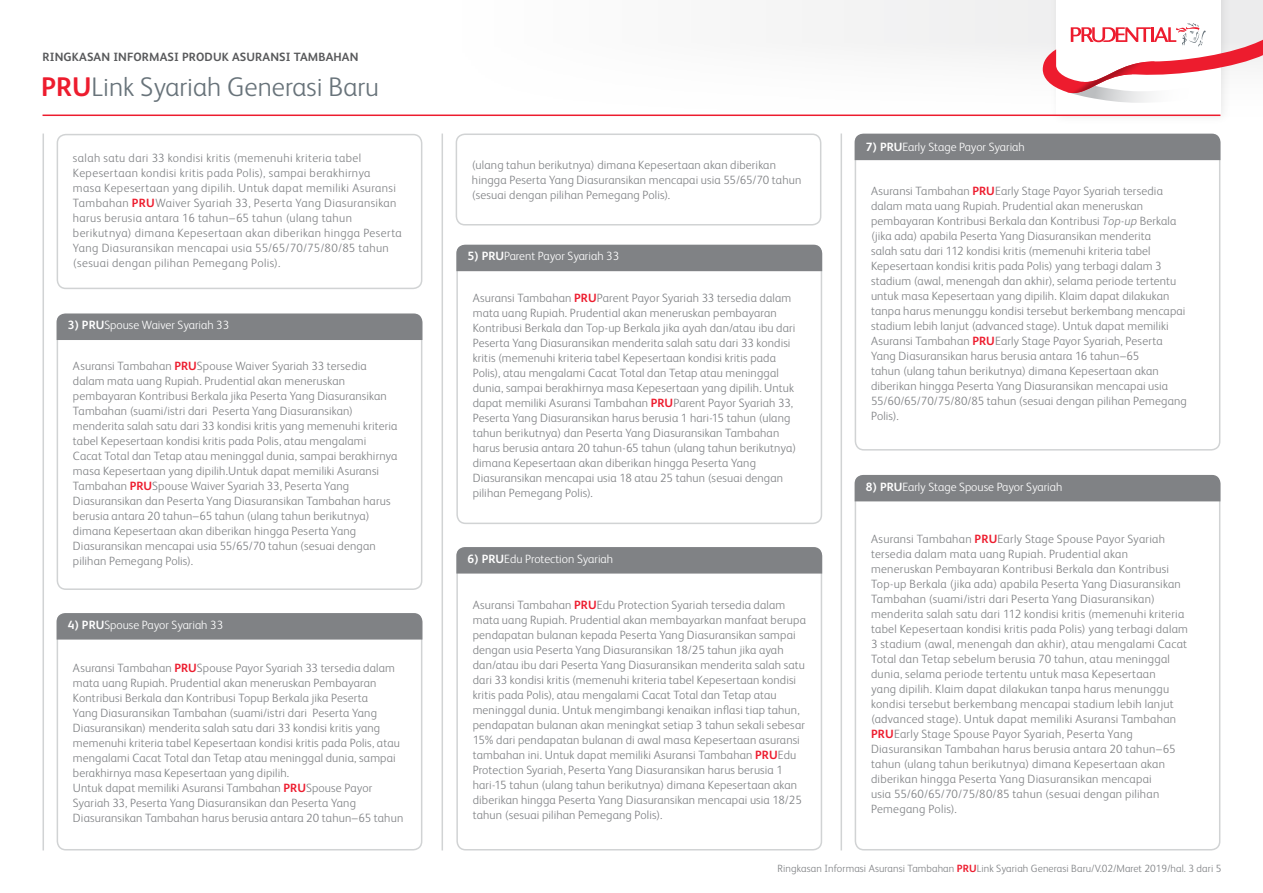
<style>
.page{position:relative;width:1263px;height:893px;background:#fff}
.page>*{position:absolute;margin:0;border:0;box-sizing:border-box;transform-origin:0 0}
.t1{font:300 27px "FS Albert Pro";color:#68737a}
.t2{font:300 12px/15px "FS Albert Pro";letter-spacing:.015em;color:#808285}
.t3{font:300 12px/15px "FS Albert Pro";letter-spacing:.035em;color:#808285}
.t4{font:300 12px "FS Albert Pro";color:#fff}
.t5{font:700 12px "FS Albert Pro";letter-spacing:.01em;color:#58595b}
.t6{font:300 10.5px "FS Albert Pro";letter-spacing:.01em;color:#808285}
.s1{font-weight:700;color:#ed1c2e}
.s2{font-weight:700}
.s3{font-style:italic}
</style>
<div class="page">
<hr style="left:441px;top:134px;width:2px;height:716px;background:#d1d3d4">
<hr style="left:43px;top:134px;width:1px;height:716px;background:#d1d3d4">
<hr style="left:840px;top:134px;width:2px;height:716px;background:#d1d3d4">
<div style="left:1049px;top:0;width:182px;height:126px;background:#000;opacity:.08"></div>
<div style="left:1056px;top:0;width:164px;height:115px;background:#fff"></div>
<svg style="left:1043px;top:23px;width:220px;height:80px"></svg>
<hr style="left:43px;top:115px;width:1177px;height:1px;background:#ed1c2e">
<div style="left:57px;top:314px;width:365px;height:276px;border:2px solid #d1d3d4;border-radius:9px"></div>
<div style="left:57px;top:314px;width:365px;height:26px;background:#808285"></div>
<div style="left:57px;top:134px;width:365px;height:155px;border:2px solid #d1d3d4;border-radius:9px"></div>
<div style="left:456px;top:245px;width:366px;height:279px;border:2px solid #d1d3d4;border-radius:9px"></div>
<div style="left:456px;top:245px;width:366px;height:26px;background:#808285"></div>
<div style="left:855px;top:134px;width:365px;height:317px;border:2px solid #d1d3d4;border-radius:9px"></div>
<div style="left:855px;top:134px;width:365px;height:26px;background:#808285"></div>
<div style="left:456px;top:547px;width:366px;height:303px;border:2px solid #d1d3d4;border-radius:9px"></div>
<div style="left:456px;top:547px;width:366px;height:27px;background:#808285"></div>
<div style="left:855px;top:475px;width:365px;height:375px;border:2px solid #d1d3d4;border-radius:9px"></div>
<div style="left:855px;top:475px;width:365px;height:26px;background:#808285"></div>
<div style="left:57px;top:613px;width:365px;height:237px;border:2px solid #d1d3d4;border-radius:9px"></div>
<div style="left:57px;top:613px;width:365px;height:27px;background:#808285"></div>
<div style="left:456px;top:134px;width:365px;height:91px;border:2px solid #d1d3d4;border-radius:9px"></div>
<p class="t5" style="left:43px;top:48px;width:317px">RINGKASAN INFORMASI PRODUK ASURANSI TAMBAHAN</p>
<h1 class="t1" style="left:41px;top:68px;width:339px"><span class="s1">PRU</span>Link Syariah Generasi Baru</h1>
<p class="t3" style="left:73px;top:150px;width:330px">salah satu dari 33 kondisi kritis (memenuhi kriteria tabel Kepesertaan kondisi kritis pada Polis), sampai berakhirnya<br>masa Kepesertaan yang dipilih. Untuk dapat memiliki Asuransi Tambahan <span class="s1">PRU</span>Waiver Syariah 33, Peserta Yang Diasuransikan harus berusia antara 16 tahun–65 tahun (ulang tahun berikutnya) dimana Kepesertaan akan diberikan hingga Peserta Yang Diasuransikan mencapai usia 55/65/70/75/80/85 tahun (sesuai dengan pilihan Pemegang Polis).</p>
<p class="t4" style="left:68px;top:317px;width:163px"><span class="s2">3) PRU</span>Spouse Waiver Syariah 33</p>
<p class="t2" style="left:73px;top:357px;width:326px">Asuransi Tambahan <span class="s1">PRU</span>Spouse Waiver Syariah 33 tersedia dalam mata uang Rupiah. Prudential akan meneruskan pembayaran Kontribusi Berkala jika Peserta Yang Diasuransikan Tambahan (suami/istri dari Peserta Yang Diasuransikan) menderita salah satu dari 33 kondisi kritis yang memenuhi kriteria tabel Kepesertaan kondisi kritis pada Polis, atau mengalami Cacat Total dan Tetap atau meninggal dunia, sampai berakhirnya masa Kepesertaan yang dipilih.Untuk dapat memiliki Asuransi Tambahan <span class="s1">PRU</span>Spouse Waiver Syariah 33, Peserta Yang Diasuransikan dan Peserta Yang Diasuransikan Tambahan harus berusia antara 20 tahun–65 tahun (ulang tahun berikutnya) dimana Kepesertaan akan diberikan hingga Peserta Yang Diasuransikan mencapai usia 55/65/70 tahun (sesuai dengan pilihan Pemegang Polis).</p>
<p class="t4" style="left:68px;top:616px;width:157px"><span class="s2">4) PRU</span>Spouse Payor Syariah 33</p>
<p class="t2" style="left:73px;top:660px;width:332px">Asuransi Tambahan <span class="s1">PRU</span>Spouse Payor Syariah 33 tersedia dalam mata uang Rupiah. Prudential akan meneruskan Pembayaran Kontribusi Berkala dan Kontribusi Topup Berkala jika Peserta<br>Yang Diasuransikan Tambahan (suami/istri dari Peserta Yang Diasuransikan) menderita salah satu dari 33 kondisi kritis yang memenuhi kriteria tabel Kepesertaan kondisi kritis pada Polis, atau mengalami Cacat Total dan Tetap atau meninggal dunia, sampai berakhirnya masa Kepesertaan yang dipilih.<br>Untuk dapat memiliki Asuransi Tambahan <span class="s1">PRU</span>Spouse Payor Syariah 33, Peserta Yang Diasuransikan dan Peserta Yang Diasuransikan Tambahan harus berusia antara 20 tahun–65 tahun</p>
<p class="t2" style="left:472px;top:156px;width:331px">(ulang tahun berikutnya) dimana Kepesertaan akan diberikan hingga Peserta Yang Diasuransikan mencapai usia 55/65/70 tahun (sesuai dengan pilihan Pemegang Polis).</p>
<p class="t4" style="left:467px;top:248px;width:153px"><span class="s2">5) PRU</span>Parent Payor Syariah 33</p>
<p class="t2" style="left:473px;top:290px;width:325px">Asuransi Tambahan <span class="s1">PRU</span>Parent Payor Syariah 33 tersedia dalam mata uang Rupiah. Prudential akan meneruskan pembayaran Kontribusi Berkala dan Top-up Berkala jika ayah dan/atau ibu dari Peserta Yang Diasuransikan menderita salah satu dari 33 kondisi kritis (memenuhi kriteria tabel Kepesertaan kondisi kritis pada Polis), atau mengalami Cacat Total dan Tetap atau meninggal dunia, sampai berakhirnya masa Kepesertaan yang dipilih. Untuk dapat memiliki Asuransi Tambahan <span class="s1">PRU</span>Parent Payor Syariah 33, Peserta Yang Diasuransikan harus berusia 1 hari-15 tahun (ulang tahun berikutnya) dan Peserta Yang Diasuransikan Tambahan harus berusia antara 20 tahun-65 tahun (ulang tahun berikutnya) dimana Kepesertaan akan diberikan hingga Peserta Yang Diasuransikan mencapai usia 18 atau 25 tahun (sesuai dengan pilihan Pemegang Polis).</p>
<p class="t4" style="left:467px;top:550px;width:147px"><span class="s2">6) PRU</span>Edu Protection Syariah</p>
<p class="t2" style="left:473px;top:597px;width:335px">Asuransi Tambahan <span class="s1">PRU</span>Edu Protection Syariah tersedia dalam mata uang Rupiah. Prudential akan membayarkan manfaat berupa pendapatan bulanan kepada Peserta Yang Diasuransikan sampai dengan usia Peserta Yang Diasuransikan 18/25 tahun jika ayah dan/atau ibu dari Peserta Yang Diasuransikan menderita salah satu dari 33 kondisi kritis (memenuhi kriteria tabel Kepesertaan kondisi kritis pada Polis), atau mengalami Cacat Total dan Tetap atau meninggal dunia. Untuk mengimbangi kenaikan inflasi tiap tahun, pendapatan bulanan akan meningkat setiap 3 tahun sekali sebesar 15% dari pendapatan bulanan di awal masa Kepesertaan asuransi tambahan ini. Untuk dapat memiliki Asuransi Tambahan <span class="s1">PRU</span>Edu Protection Syariah, Peserta Yang Diasuransikan harus berusia 1 hari-15 tahun (ulang tahun berikutnya) dimana Kepesertaan akan diberikan hingga Peserta Yang Diasuransikan mencapai usia 18/25 tahun (sesuai pilihan Pemegang Polis).</p>
<p class="t4" style="left:866px;top:139px;width:161px"><span class="s2">7) PRU</span>Early Stage Payor Syariah</p>
<p class="t2" style="left:871px;top:183px;width:317px">Asuransi Tambahan <span class="s1">PRU</span>Early Stage Payor Syariah tersedia dalam mata uang Rupiah. Prudential akan meneruskan pembayaran Kontribusi Berkala dan Kontribusi <span class="s3">Top-up</span> Berkala (jika ada) apabila Peserta Yang Diasuransikan menderita<br>salah satu dari 112 kondisi kritis (memenuhi kriteria tabel Kepesertaan kondisi kritis pada Polis) yang terbagi dalam 3 stadium (awal, menengah dan akhir), selama periode tertentu untuk masa Kepesertaan yang dipilih. Klaim dapat dilakukan tanpa harus menunggu kondisi tersebut berkembang mencapai stadium lebih lanjut (advanced stage). Untuk dapat memiliki Asuransi Tambahan <span class="s1">PRU</span>Early Stage Payor Syariah, Peserta Yang Diasuransikan harus berusia antara 16 tahun–65<br>tahun (ulang tahun berikutnya) dimana Kepesertaan akan diberikan hingga Peserta Yang Diasuransikan mencapai usia 55/60/65/70/75/80/85 tahun (sesuai dengan pilihan Pemegang Polis).</p>
<p class="t4" style="left:866px;top:478px;width:198px"><span class="s2">8) PRU</span>Early Stage Spouse Payor Syariah</p>
<p class="t2" style="left:871px;top:531px;width:319px">Asuransi Tambahan <span class="s1">PRU</span>Early Stage Spouse Payor Syariah tersedia dalam mata uang Rupiah. Prudential akan meneruskan Pembayaran Kontribusi Berkala dan Kontribusi Top-up Berkala (jika ada) apabila Peserta Yang Diasuransikan Tambahan (suami/istri dari Peserta Yang Diasuransikan) menderita salah satu dari 112 kondisi kritis (memenuhi kriteria tabel Kepesertaan kondisi kritis pada Polis) yang terbagi dalam 3 stadium (awal, menengah dan akhir), atau mengalami Cacat Total dan Tetap sebelum berusia 70 tahun, atau meninggal dunia, selama periode tertentu untuk masa Kepesertaan<br>yang dipilih. Klaim dapat dilakukan tanpa harus menunggu kondisi tersebut berkembang mencapai stadium lebih lanjut (advanced stage). Untuk dapat memiliki Asuransi Tambahan <span class="s1">PRU</span>Early Stage Spouse Payor Syariah, Peserta Yang Diasuransikan Tambahan harus berusia antara 20 tahun–65 tahun (ulang tahun berikutnya) dimana Kepesertaan akan diberikan hingga Peserta Yang Diasuransikan mencapai<br>usia 55/60/65/70/75/80/85 tahun (sesuai dengan pilihan Pemegang Polis).</p>
<p class="t6" style="left:777px;top:861px;width:445px">Ringkasan Informasi Asuransi Tambahan <span class="s1">PRU</span>Link Syariah Generasi Baru/V.02/Maret 2019/hal. 3 dari 5</p>
</div>
